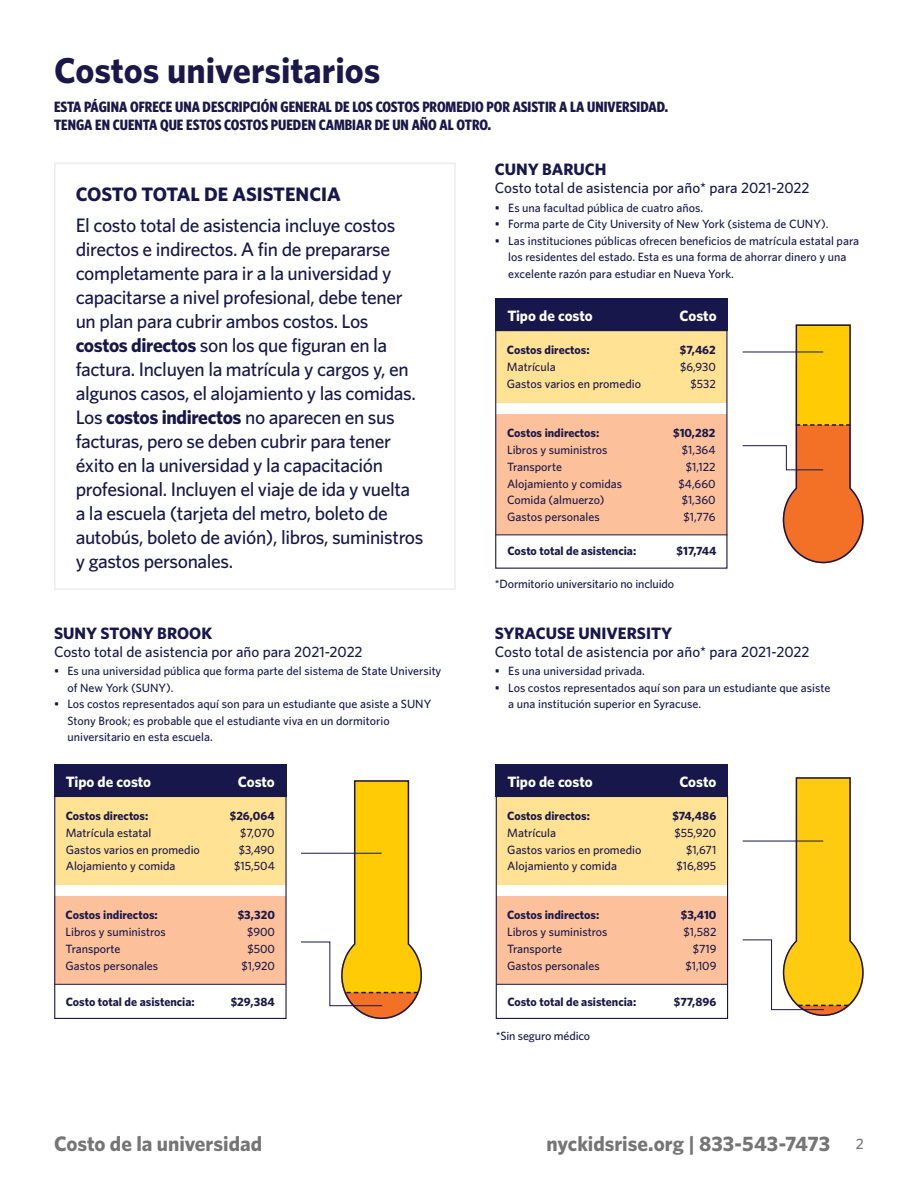
<style>
.page{position:relative;width:918px;height:1188px;background:#fff}
.page>*{position:absolute;margin:0;border:0;box-sizing:border-box;transform-origin:0 0}
.Headline-Secondary{font:700 36px "Whitney";color:#1b1849}
.t1{font:700 21px "Whitney";color:#757575}
.Note_Subtext{font:500 19.5px/24px "Whitney";letter-spacing:-.02em;color:#17174a}
.t2{font:700 19.5px "Whitney";color:#18174b}
.All_Caps_Section_Tit{font:700 16.5px "Whitney";color:#18174b}
.Headline_Note{font:700 15px "Whitney Condensed";color:#1b1849}
.t3{font:500 15px "Whitney";color:#18174b}
.t4{font:700 15px "Whitney";letter-spacing:-.005em;color:#fff}
.P__Small_Paragraph{font:500 12px/16.5px "Whitney";color:#18174b}
.t5{font:500 12px "Whitney";color:#1b1849}
.t6{font:700 12px "Whitney";color:#1b1849}
.s1{font-weight:700}
.s2{font-weight:500;font-size:15px}
</style>
<div class="page">
<svg style="left:742px;top:777px;width:122px;height:239px"></svg>
<hr style="left:743px;top:841px;width:80px;height:1px;background:#18174b">
<svg style="left:742px;top:324px;width:122px;height:240px"></svg>
<hr style="left:743px;top:352px;width:80px;height:1px;background:#18174b">
<svg style="left:301px;top:780px;width:121px;height:240px"></svg>
<hr style="left:301px;top:853px;width:81px;height:1px;background:#18174b">
<div style="left:54px;top:163px;width:402px;height:427px;border:2px solid #ededee"></div>
<div style="left:55px;top:797px;width:231px;height:88px;background:#ffe294"></div>
<div style="left:55px;top:896px;width:231px;height:88px;background:#fcc19b"></div>
<div style="left:54px;top:796px;width:233px;height:223px;border:1px solid #1b1849"></div>
<hr style="left:55px;top:984px;width:231px;height:1px;background:#1b1849">
<div style="left:54px;top:764px;width:233px;height:33px;background:#18174b"></div>
<div style="left:497px;top:797px;width:230px;height:88px;background:#ffe294"></div>
<div style="left:496px;top:896px;width:231px;height:88px;background:#fcc19b"></div>
<div style="left:496px;top:796px;width:232px;height:223px;border:1px solid #1b1849"></div>
<hr style="left:496px;top:984px;width:232px;height:1px;background:#1b1849">
<div style="left:496px;top:764px;width:232px;height:33px;background:#18174b"></div>
<div style="left:496px;top:331px;width:231px;height:72px;background:#ffe294"></div>
<div style="left:496px;top:414px;width:230px;height:121px;background:#fcc19b"></div>
<div style="left:495px;top:299px;width:232px;height:32px;background:#18174b"></div>
<hr style="left:496px;top:535px;width:231px;height:1px;background:#1b1849">
<div style="left:495px;top:330px;width:232px;height:239px;border:1px solid #1b1849"></div>
<p class="Headline-Secondary" style="left:54px;top:46px;width:328px">Costos universitarios</p>
<p class="Headline_Note" style="left:54px;top:97px;width:615px">ESTA PÁGINA OFRECE UNA DESCRIPCIÓN GENERAL DE LOS COSTOS PROMEDIO POR ASISTIR A LA UNIVERSIDAD.</p>
<p class="Headline_Note" style="left:54px;top:115px;width:439px">TENGA EN CUENTA QUE ESTOS COSTOS PUEDEN CAMBIAR DE UN AÑO AL OTRO.</p>
<p class="t2" style="left:76px;top:181px;width:266px">COSTO TOTAL DE ASISTENCIA</p>
<p class="Note_Subtext" style="left:76px;top:213px;width:349px">El costo total de asistencia incluye costos directos e indirectos. A fin de prepararse completamente para ir a la universidad y capacitarse a nivel profesional, debe tener un plan para cubrir ambos costos. Los <span class="s1">costos directos</span> son los que figuran en la factura. Incluyen la matrícula y cargos y, en algunos casos, el alojamiento y las comidas.<br>Los <span class="s1">costos indirectos</span> no aparecen en sus facturas, pero se deben cubrir para tener éxito en la universidad y la capacitación profesional. Incluyen el viaje de ida y vuelta a la escuela (tarjeta del metro, boleto de autobús, boleto de avión), libros, suministros y gastos personales.</p>
<p class="All_Caps_Section_Tit" style="left:54px;top:622px;width:160px">SUNY STONY BROOK</p>
<p class="t3" style="left:54px;top:641px;width:310px">Costo total de asistencia por año para 2021-2022</p>
<p class="P__Small_Paragraph" style="left:68px;top:663px;width:375px;text-indent:-14px">• Es una universidad pública que forma parte del sistema de State University of New York (SUNY).</p>
<p class="P__Small_Paragraph" style="left:68px;top:696px;width:365px;text-indent:-14px">• Los costos representados aquí son para un estudiante que asiste a SUNY<br>Stony Brook; es probable que el estudiante viva en un dormitorio universitario en esta escuela.</p>
<p class="t4" style="left:66px;top:771px;width:87px">Tipo de costo</p>
<p class="t4" style="left:238px;top:771px;width:39px">Costo</p>
<p class="t6" style="left:66px;top:808px;width:84px">Costos directos:</p>
<p class="t6" style="left:230px;top:808px;width:46px">$26,064</p>
<p class="t5" style="left:66px;top:825px;width:87px">Matrícula estatal</p>
<p class="t5" style="left:240px;top:825px;width:36px">$7,070</p>
<p class="t5" style="left:66px;top:841px;width:136px">Gastos varios en promedio</p>
<p class="t5" style="left:239px;top:841px;width:37px">$3,490</p>
<p class="t5" style="left:66px;top:858px;width:111px">Alojamiento y comida</p>
<p class="t5" style="left:234px;top:858px;width:42px">$15,504</p>
<p class="t6" style="left:66px;top:907px;width:94px">Costos indirectos:</p>
<p class="t6" style="left:238px;top:907px;width:39px">$3,320</p>
<p class="t5" style="left:66px;top:924px;width:102px">Libros y suministros</p>
<p class="t5" style="left:247px;top:924px;width:29px">$900</p>
<p class="t5" style="left:66px;top:941px;width:56px">Transporte</p>
<p class="t5" style="left:247px;top:941px;width:29px">$500</p>
<p class="t5" style="left:66px;top:957px;width:94px">Gastos personales</p>
<p class="t5" style="left:242px;top:957px;width:35px">$1,920</p>
<p class="t6" style="left:66px;top:994px;width:130px">Costo total de asistencia:</p>
<p class="t6" style="left:231px;top:994px;width:46px">$29,384</p>
<p class="All_Caps_Section_Tit" style="left:495px;top:158px;width:113px">CUNY BARUCH</p>
<p class="t3" style="left:495px;top:177px;width:316px">Costo total de asistencia por año* para 2021-2022</p>
<p class="P__Small_Paragraph" style="left:495px;top:199px;width:210px">• Es una facultad pública de cuatro años.</p>
<p class="P__Small_Paragraph" style="left:495px;top:215px;width:335px">• Forma parte de City University of New York (sistema de CUNY).</p>
<p class="P__Small_Paragraph" style="left:508px;top:232px;width:352px;text-indent:-14px">• Las instituciones públicas ofrecen beneficios de matrícula estatal para los residentes del estado. Esta es una forma de ahorrar dinero y una excelente razón para estudiar en Nueva York.</p>
<p class="t4" style="left:507px;top:305px;width:87px">Tipo de costo</p>
<p class="t4" style="left:680px;top:305px;width:39px">Costo</p>
<p class="t6" style="left:507px;top:342px;width:84px">Costos directos:</p>
<p class="t6" style="left:680px;top:342px;width:37px">$7,462</p>
<p class="t5" style="left:507px;top:359px;width:50px">Matrícula</p>
<p class="t5" style="left:680px;top:359px;width:37px">$6,930</p>
<p class="t5" style="left:507px;top:376px;width:136px">Gastos varios en promedio</p>
<p class="t5" style="left:691px;top:376px;width:27px">$532</p>
<p class="t6" style="left:507px;top:425px;width:94px">Costos indirectos:</p>
<p class="t6" style="left:673px;top:425px;width:44px">$10,282</p>
<p class="t5" style="left:507px;top:442px;width:102px">Libros y suministros</p>
<p class="t5" style="left:682px;top:442px;width:35px">$1,364</p>
<p class="t5" style="left:507px;top:459px;width:56px">Transporte</p>
<p class="t5" style="left:686px;top:459px;width:31px">$1,122</p>
<p class="t5" style="left:507px;top:475px;width:117px">Alojamiento y comidas</p>
<p class="t5" style="left:679px;top:475px;width:38px">$4,660</p>
<p class="t5" style="left:507px;top:492px;width:99px">Comida (almuerzo)</p>
<p class="t5" style="left:682px;top:492px;width:35px">$1,360</p>
<p class="t5" style="left:507px;top:509px;width:94px">Gastos personales</p>
<p class="t5" style="left:684px;top:509px;width:34px">$1,776</p>
<p class="t6" style="left:507px;top:543px;width:130px">Costo total de asistencia:</p>
<p class="t6" style="left:677px;top:543px;width:42px">$17,744</p>
<p class="P__Small_Paragraph" style="left:495px;top:575px;width:181px">*Dormitorio universitario no incluido</p>
<p class="All_Caps_Section_Tit" style="left:495px;top:622px;width:179px">SYRACUSE UNIVERSITY</p>
<p class="t3" style="left:495px;top:641px;width:316px">Costo total de asistencia por año* para 2021-2022</p>
<p class="P__Small_Paragraph" style="left:495px;top:663px;width:152px">• Es una universidad privada.</p>
<p class="P__Small_Paragraph" style="left:508px;top:679px;width:324px;text-indent:-14px">• Los costos representados aquí son para un estudiante que asiste a una institución superior en Syracuse.</p>
<p class="t4" style="left:507px;top:771px;width:87px">Tipo de costo</p>
<p class="t4" style="left:679px;top:771px;width:39px">Costo</p>
<p class="t6" style="left:507px;top:808px;width:84px">Costos directos:</p>
<p class="t6" style="left:672px;top:808px;width:45px">$74,486</p>
<p class="t5" style="left:507px;top:825px;width:50px">Matrícula</p>
<p class="t5" style="left:674px;top:825px;width:43px">$55,920</p>
<p class="t5" style="left:507px;top:841px;width:136px">Gastos varios en promedio</p>
<p class="t5" style="left:686px;top:841px;width:32px">$1,671</p>
<p class="t5" style="left:507px;top:858px;width:111px">Alojamiento y comida</p>
<p class="t5" style="left:676px;top:858px;width:41px">$16,895</p>
<p class="t6" style="left:507px;top:907px;width:94px">Costos indirectos:</p>
<p class="t6" style="left:681px;top:907px;width:37px">$3,410</p>
<p class="t5" style="left:507px;top:924px;width:102px">Libros y suministros</p>
<p class="t5" style="left:684px;top:924px;width:34px">$1,582</p>
<p class="t5" style="left:507px;top:941px;width:56px">Transporte</p>
<p class="t5" style="left:693px;top:941px;width:25px">$719</p>
<p class="t5" style="left:507px;top:957px;width:94px">Gastos personales</p>
<p class="t5" style="left:685px;top:957px;width:33px">$1,109</p>
<p class="t6" style="left:507px;top:994px;width:130px">Costo total de asistencia:</p>
<p class="t6" style="left:674px;top:994px;width:44px">$77,896</p>
<p class="P__Small_Paragraph" style="left:496px;top:1027px;width:96px">*Sin seguro médico</p>
<h2 class="t1" style="left:54px;top:1129px;width:210px">Costo de la universidad</h2>
<h2 class="t1" style="left:547px;top:1129px;width:319px">nyckidsrise.org | 833-543-7473 <span class="s2">2</span></h2>
</div>
